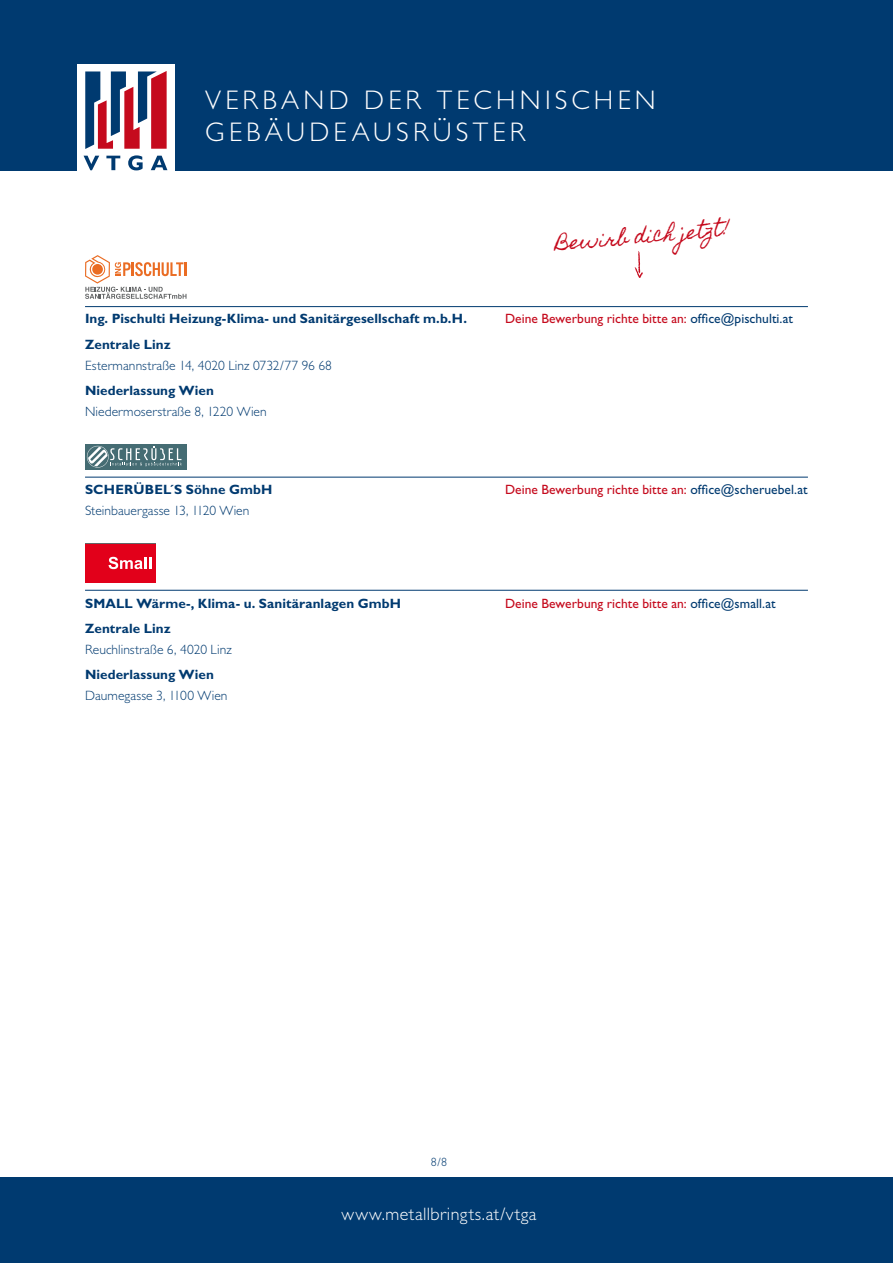
<style>
.page{position:relative;width:893px;height:1263px;background:#fff}
.page>*{position:absolute;margin:0;border:0;box-sizing:border-box;transform-origin:0 0}
.t1{font:300 27px/32.4px "Gill Sans Std";letter-spacing:.155em;color:#fff}
.t2{font:300 18px "Gill Sans Std";letter-spacing:.025em;color:#fff}
.t3{font:18px "Homemade Apple";color:#c50a1d}
.t4{font:700 13.5px "Gill Sans Std";letter-spacing:.005em;color:#003a70}
.t5{font:13.5px "Gill Sans Std";letter-spacing:.005em;color:#c50a1d}
.t6{font:300 13.5px "Gill Sans Std";letter-spacing:.005em;color:#003a70}
.t7{font:300 12px "Gill Sans Std";color:#003a70}
.s1{color:#003a70}
</style>
<div class="page">
<div style="left:0;top:0;width:893px;height:170px;background:#003a70"></div>
<div style="left:0;top:1178px;width:893px;height:85px;background:#003a70"></div>
<div style="left:77px;top:64px;width:97px;height:110px;background:#fff"></div>
<svg style="left:85px;top:71px;width:82px;height:78px"></svg>
<svg style="left:84px;top:156px;width:15px;height:14px"></svg>
<svg style="left:106px;top:156px;width:14px;height:14px"></svg>
<svg style="left:128px;top:155px;width:15px;height:15px"></svg>
<svg style="left:151px;top:156px;width:16px;height:14px"></svg>
<div style="left:85px;top:444px;width:102px;height:26px;background:#456c73"></div>
<svg style="left:87px;top:446px;width:95px;height:22px"></svg>
<div style="left:85px;top:544px;width:70px;height:38px;background:#e2001a"></div>
<svg style="left:109px;top:557px;width:42px;height:12px"></svg>
<hr style="left:85px;top:477px;width:723px;height:1px;background:#003a70">
<hr style="left:85px;top:590px;width:723px;height:1px;background:#003a70">
<svg style="left:85px;top:255px;width:102px;height:44px"></svg>
<hr style="left:85px;top:306px;width:723px;height:1px;background:#003a70">
<svg style="left:635px;top:251px;width:8px;height:27px"></svg>
<h1 class="t1" style="left:205px;top:84px;width:452px">VERBAND DER TECHNISCHEN<br>GEBÄUDEAUSRÜSTER</h1>
<h2 class="t3" style="left:554px;top:233px;width:176px;rotate:-5deg">Bewirb dich jetzt!</h2>
<p class="t4" style="left:85px;top:311px;width:384px">Ing. Pischulti Heizung-Klima- und Sanitärgesellschaft m.b.H.</p>
<p class="t5" style="left:505px;top:311px;width:289px">Deine Bewerbung richte bitte an: <span class="s1">office@pischulti.at</span></p>
<p class="t4" style="left:85px;top:336px;width:87px">Zentrale Linz</p>
<p class="t6" style="left:85px;top:358px;width:248px">Estermannstraße 14, 4020 Linz 0732/77 96 68</p>
<p class="t4" style="left:85px;top:382px;width:130px">Niederlassung Wien</p>
<p class="t6" style="left:85px;top:404px;width:183px">Niedermoserstraße 8, 1220 Wien</p>
<p class="t4" style="left:85px;top:482px;width:189px">SCHERÜBEL´S Söhne GmbH</p>
<p class="t5" style="left:505px;top:482px;width:304px">Deine Bewerbung richte bitte an: <span class="s1">office@scheruebel.at</span></p>
<p class="t6" style="left:85px;top:503px;width:166px">Steinbauergasse 13, 1120 Wien</p>
<p class="t4" style="left:85px;top:595px;width:318px">SMALL Wärme-, Klima- u. Sanitäranlagen GmbH</p>
<p class="t5" style="left:505px;top:596px;width:272px">Deine Bewerbung richte bitte an: <span class="s1">office@small.at</span></p>
<p class="t4" style="left:85px;top:621px;width:87px">Zentrale Linz</p>
<p class="t6" style="left:85px;top:642px;width:148px">Reuchlinstraße 6, 4020 Linz</p>
<p class="t4" style="left:85px;top:667px;width:130px">Niederlassung Wien</p>
<p class="t6" style="left:85px;top:688px;width:144px">Daumegasse 3, 1100 Wien</p>
<p class="t7" style="left:431px;top:1155px;width:18px">8/8</p>
<h2 class="t2" style="left:341px;top:1204px;width:197px">www.metallbringts.at/vtga</h2>
</div>
